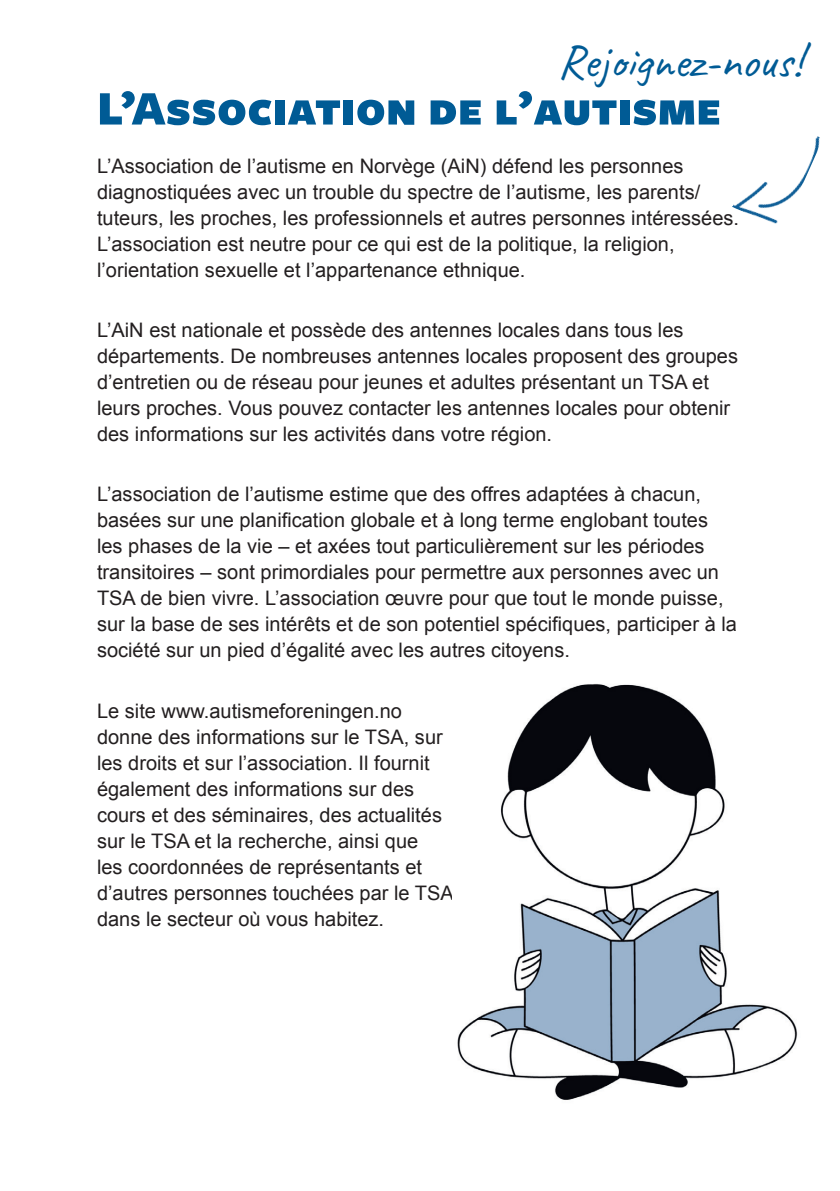
<style>
.page{position:relative;width:840px;height:1191px;background:#fff}
.page>*{position:absolute;margin:0;border:0;box-sizing:border-box;transform-origin:0 0}
.t1{font:900 50px "Freight Sans Pro";color:#005b95}
.t2{font:48px "Caveat";color:#005b95}
.t3{font:20px/26px "Arial";color:#231f20}
</style>
<div class="page">
<img style="left:457px;top:684px;width:341px;height:416px">
<img style="left:732px;top:136px;width:88px;height:88px">
<h2 class="t2" style="left:557px;top:31px;width:246px">Rejoignez-nous!</h2>
<h1 class="t1" style="left:97px;top:73px;width:625px">L’Association de l’autisme</h1>
<p class="t3" style="left:97px;top:153px;width:643px">L’Association de l’autisme en Norvège (AiN) défend les personnes diagnostiquées avec un trouble du spectre de l’autisme, les parents/ tuteurs, les proches, les professionnels et autres personnes intéressées.<br>L’association est neutre pour ce qui est de la politique, la religion, l’orientation sexuelle et l’appartenance ethnique.</p>
<p class="t3" style="left:97px;top:317px;width:642px">L’AiN est nationale et possède des antennes locales dans tous les départements. De nombreuses antennes locales proposent des groupes d’entretien ou de réseau pour jeunes et adultes présentant un TSA et leurs proches. Vous pouvez contacter les antennes locales pour obtenir des informations sur les activités dans votre région.</p>
<p class="t3" style="left:97px;top:481px;width:641px">L’association de l’autisme estime que des offres adaptées à chacun, basées sur une planification globale et à long terme englobant toutes les phases de la vie – et axées tout particulièrement sur les périodes transitoires – sont primordiales pour permettre aux personnes avec un TSA de bien vivre. L’association œuvre pour que tout le monde puisse, sur la base de ses intérêts et de son potentiel spécifiques, participer à la société sur un pied d’égalité avec les autres citoyens.</p>
<p class="t3" style="left:97px;top:697px;width:358px">Le site www.autismeforeningen.no donne des informations sur le TSA, sur les droits et sur l’association. Il fournit également des informations sur des cours et des séminaires, des actualités sur le TSA et la recherche, ainsi que<br>les coordonnées de représentants et d’autres personnes touchées par le TSA dans le secteur où vous habitez.</p>
</div>
